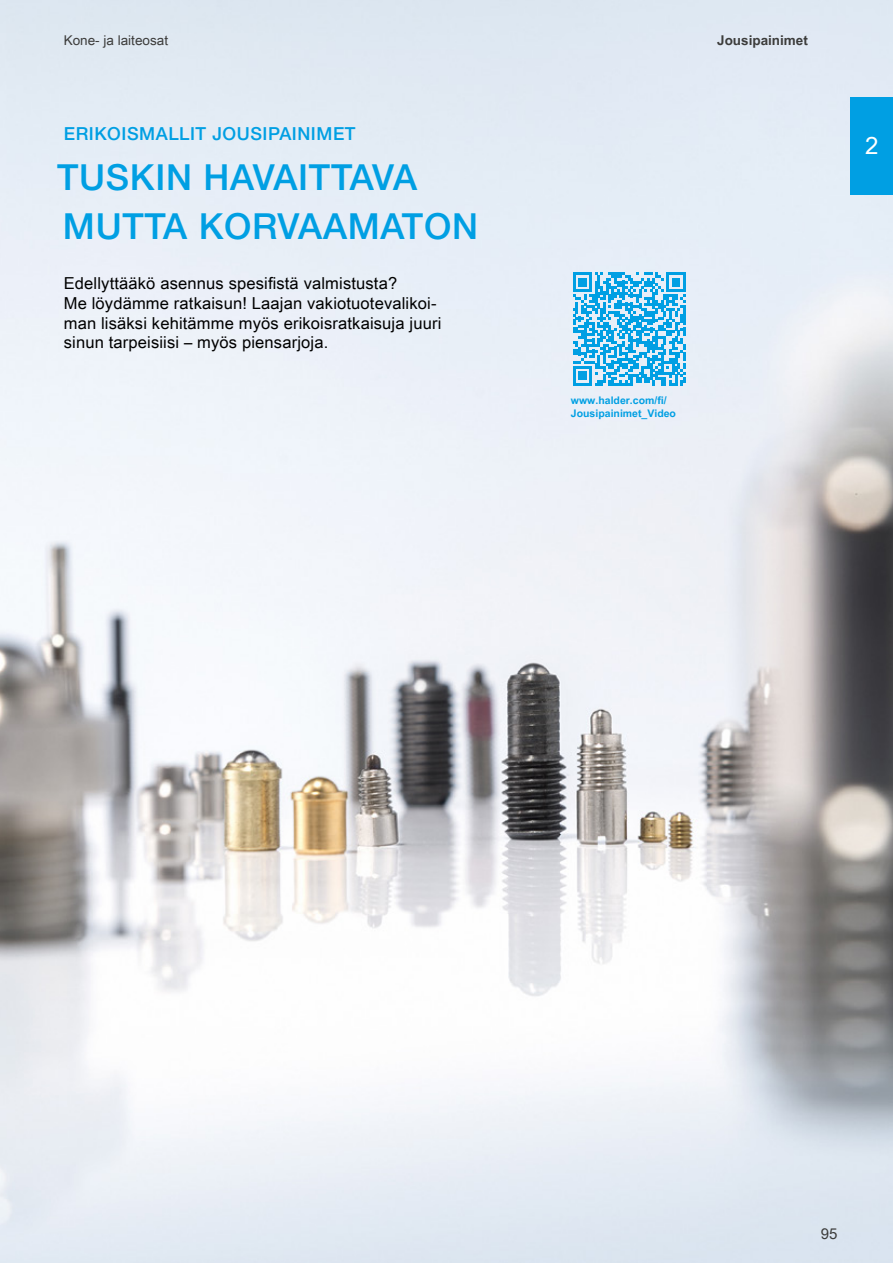
<style>
.page{position:relative;width:893px;height:1263px;background:#fff}
.page>*{position:absolute;margin:0;border:0;box-sizing:border-box;transform-origin:0 0}
.t1{font:500 36px/49.5px "Helvetica Neue LT Std";letter-spacing:.02em;color:#009fe3}
.t2{font:24px "Arial Unicode MS";color:#fff}
.t3{font:500 18px "Helvetica Neue LT Std";letter-spacing:.03em;color:#009fe3}
.t4{font:16.5px/19.8px "Arial Unicode MS";letter-spacing:.01em;color:#000}
.t5{font:15px "Arial Unicode MS";color:#3c3c3b}
.t6{font:13.5px "Arial Unicode MS";color:#3c3c3b}
.t7{font:700 13.5px "Arial Unicode MS";color:#3c3c3b}
.t8{font:700 10.5px/12.6px "Arial Unicode MS";color:#009fe3}
</style>
<div class="page">
<img style="left:0;top:0;width:893px;height:1263px">
<svg style="left:573px;top:273px;width:113px;height:112px;background:#62c0eb"></svg>
<div style="left:850px;top:97px;width:43px;height:97px;background:#009fe3"></div>
<p class="t6" style="left:64px;top:30px;width:106px">Kone- ja laiteosat</p>
<p class="t7" style="left:717px;top:30px;width:92px">Jousipainimet</p>
<p class="t3" style="left:64px;top:123px;width:293px">ERIKOISMALLIT JOUSIPAINIMET</p>
<h1 class="t1" style="left:57px;top:152px;width:422px">TUSKIN HAVAITTAVA<br>MUTTA KORVAAMATON</h1>
<p class="t4" style="left:64px;top:273px;width:379px">Edellyttääkö asennus spesifistä valmistusta?<br>Me löydämme ratkaisun! Laajan vakiotuotevalikoi&shy;man lisäksi kehitämme myös erikoisratkaisuja juuri sinun tarpeisiisi – myös piensarjoja.</p>
<p class="t8" style="left:571px;top:394px;width:107px">www.halder.com/fi/<br>Jousipainimet_Video</p>
<h2 class="t2" style="left:865px;top:128px;width:15px">2</h2>
<p class="t5" style="left:821px;top:1223px;width:18px">95</p>
</div>
